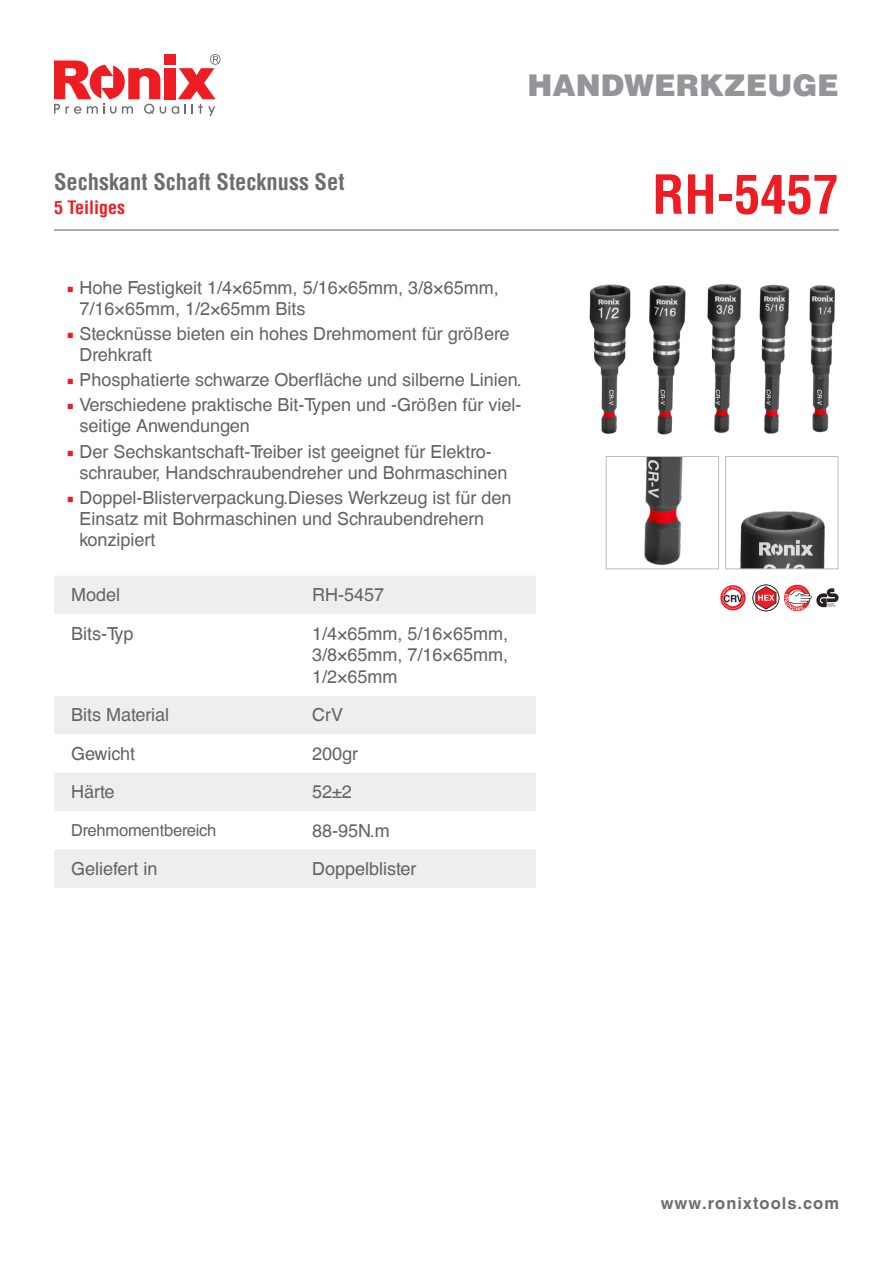
<style>
.page{position:relative;width:893px;height:1263px;background:#fff}
.page>*{position:absolute;margin:0;border:0;box-sizing:border-box;transform-origin:0 0}
.t1{font:700 condensed 52.5px "Helvetica LT";color:#ee1d23}
.t2{font:900 30px "Helvetica LT";color:#939598}
.t3{font:700 condensed 22.5px "Helvetica LT";color:#6c6d70}
.t4{font:18px/21px "Helvetica CE";color:#636366}
.t5{font:700 condensed 18px "Helvetica LT";color:#ee1d23}
.t6{font:700 16.5px "Helvetica CE";letter-spacing:.06em;color:#6c6d70}
.t7{font:16.5px "Helvetica CE";letter-spacing:-.01em;color:#636366}
.s1{font-family:"Minion Pro";color:#ee1d23}
</style>
<div class="page">
<svg style="left:172px;top:54px;width:49px;height:62px"></svg>
<div style="left:164px;top:68px;width:11px;height:31px;background:#ee1d23"></div>
<svg style="left:54px;top:60px;width:112px;height:54px"></svg>
<div style="left:164px;top:54px;width:11px;height:11px;background:#ee1d23"></div>
<hr style="left:54px;top:229px;width:785px;height:2px;background:#6c6d70">
<svg style="left:785px;top:585px;width:53px;height:26px"></svg>
<img style="left:589px;top:284px;width:246px;height:151px">
<img style="left:740px;top:511px;width:85px;height:56px">
<div style="left:725px;top:456px;width:113px;height:113px;border:1px solid #bcbdc0"></div>
<img style="left:644px;top:458px;width:39px;height:108px">
<div style="left:606px;top:456px;width:113px;height:113px;border:1px solid #bcbdc0"></div>
<svg style="left:752px;top:585px;width:27px;height:26px"></svg>
<svg style="left:720px;top:584px;width:26px;height:27px"></svg>
<svg style="left:720px;top:585px;width:26px;height:25px"></svg>
<svg style="left:722px;top:586px;width:22px;height:23px"></svg>
<svg style="left:54px;top:576px;width:482px;height:312px"></svg>
<h2 class="t2" style="left:527px;top:65px;width:313px">HANDWERKZEUGE</h2>
<p class="t3" style="left:54px;top:167px;width:292px">Sechskant Schaft Stecknuss Set</p>
<p class="t5" style="left:54px;top:196px;width:73px">5 Teiliges</p>
<p class="t4" style="left:80px;top:277px;width:421px;text-indent:-13px"><span class="s1">■</span> Hohe Festigkeit 1/4×65mm, 5/16×65mm, 3/8×65mm,<br>7/16×65mm, 1/2×65mm Bits</p>
<p class="t4" style="left:80px;top:323px;width:431px;text-indent:-13px"><span class="s1">■</span> Stecknüsse bieten ein hohes Drehmoment für größere<br>Drehkraft</p>
<p class="t4" style="left:67px;top:369px;width:457px"><span class="s1">■</span> Phosphatierte schwarze Oberfläche und silberne Linien.</p>
<p class="t4" style="left:80px;top:395px;width:444px;text-indent:-13px"><span class="s1">■</span> Verschiedene praktische Bit-Typen und -Größen für viel&shy;seitige Anwendungen</p>
<p class="t4" style="left:80px;top:441px;width:429px;text-indent:-13px"><span class="s1">■</span> Der Sechskantschaft-Treiber ist geeignet für Elektro&shy;schrauber, Handschraubendreher und Bohrmaschinen</p>
<p class="t4" style="left:80px;top:487px;width:434px;text-indent:-13px"><span class="s1">■</span> Doppel-Blisterverpackung.Dieses Werkzeug ist für den<br>Einsatz mit Bohrmaschinen und Schraubendrehern konzipiert</p>
<p class="t4" style="left:71px;top:585px;width:51px">Model</p>
<p class="t4" style="left:312px;top:585px;width:74px">RH-5457</p>
<p class="t4" style="left:71px;top:623px;width:64px">Bits-Typ</p>
<p class="t4" style="left:312px;top:623px;width:198px;line-height:21.6px;text-align:justify">1/4×65mm, 5/16×65mm, 3/8×65mm, 7/16×65mm, 1/2×65mm</p>
<p class="t4" style="left:71px;top:705px;width:100px">Bits Material</p>
<p class="t4" style="left:312px;top:705px;width:32px">CrV</p>
<p class="t4" style="left:71px;top:743px;width:66px">Gewicht</p>
<p class="t4" style="left:312px;top:743px;width:48px">200gr</p>
<p class="t4" style="left:71px;top:782px;width:45px">Härte</p>
<p class="t4" style="left:312px;top:782px;width:41px">52±2</p>
<p class="t7" style="left:71px;top:820px;width:147px">Drehmomentbereich</p>
<p class="t4" style="left:312px;top:820px;width:79px">88-95N.m</p>
<p class="t4" style="left:71px;top:858px;width:88px">Geliefert in</p>
<p class="t4" style="left:312px;top:858px;width:106px">Doppelblister</p>
<p class="t1" style="left:652px;top:162px;width:188px">RH-5457</p>
<p class="t6" style="left:661px;top:1193px;width:180px">www.ronixtools.com</p>
</div>
